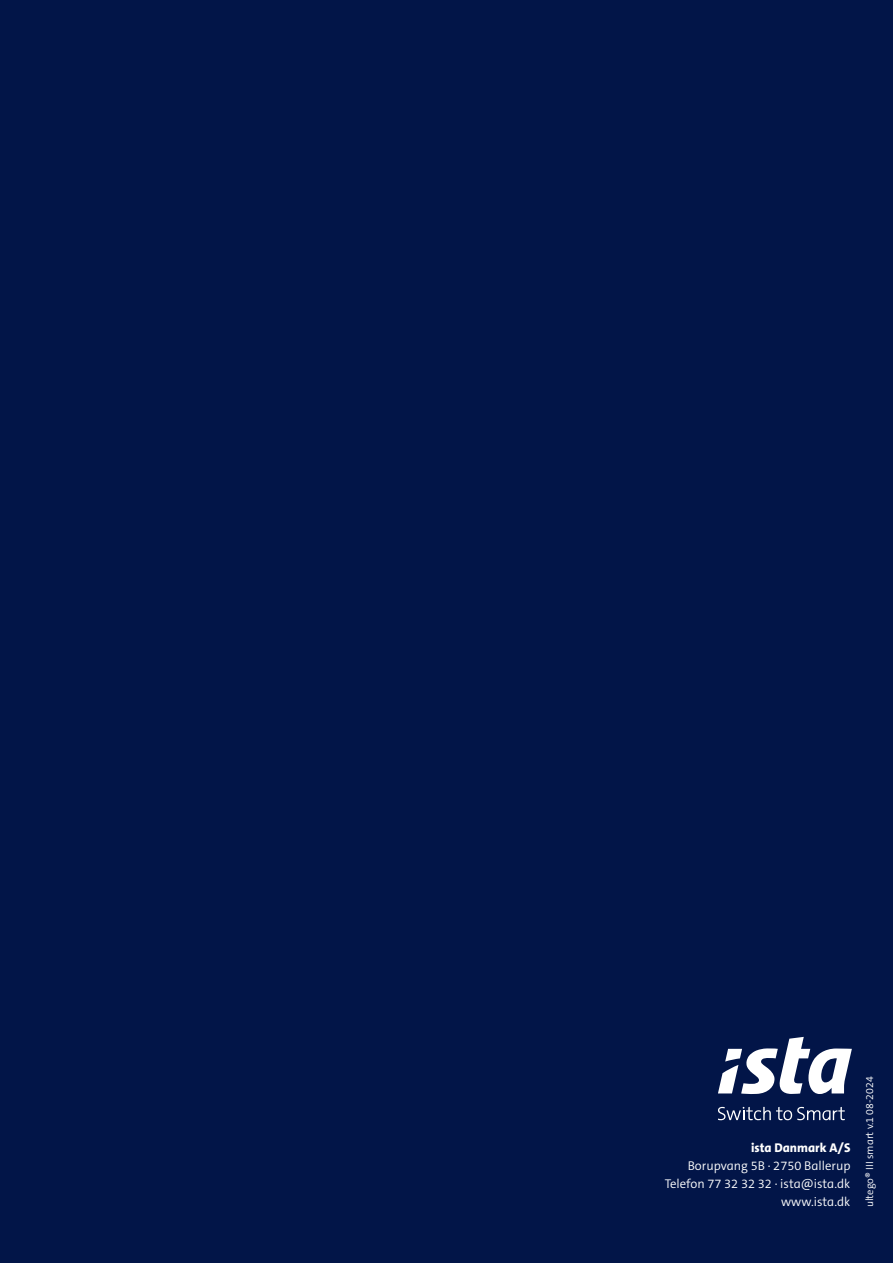
<style>
.page{position:relative;width:893px;height:1263px;background:#021548}
.page>*{position:absolute;margin:0;border:0;box-sizing:border-box;transform-origin:0 0}
.t1{font:12.75px/18px "The Sansfor Ista Sm Lt";color:#fff;text-align:right}
.t2{font:800 12.75px "The Sansfor Ista";color:#fff}
.t3{font:10.5px "The Sansfor Ista Sm Lt";color:#fff}
</style>
<div class="page">
<svg style="left:718px;top:1107px;width:127px;height:13px"></svg>
<svg style="left:718px;top:1037px;width:134px;height:57px"></svg>
<p class="t2" style="left:751px;top:1139px;width:101px">ista Danmark A/S</p>
<p class="t1" style="left:665px;top:1156px;width:187px">Borupvang 5B · 2750 Ballerup<br>Telefon 77 32 32 32 · ista@ista.dk www.ista.dk</p>
<p class="t3" style="left:863px;top:1207px;width:132px;rotate:-90deg">ultego® III smart v.1 08-2024</p>
</div>
